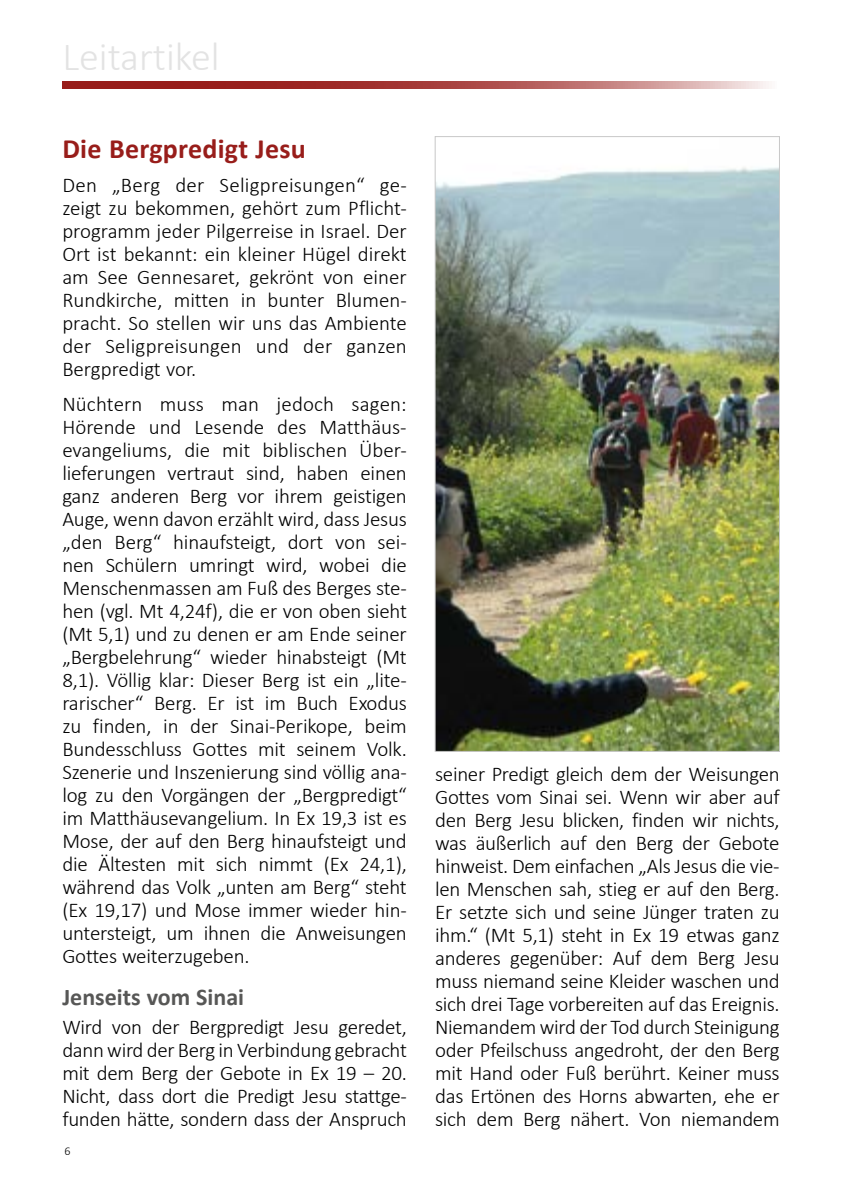
<style>
.page{position:relative;width:842px;height:1191px;background:#fff}
.page>*{position:absolute;margin:0;border:0;box-sizing:border-box;transform-origin:0 0}
.t1{font:300 40px "Calibri";color:#e3e3e3}
.t2{font:700 28px "Calibri";letter-spacing:.01em;color:#981d1a}
.t3{font:700 24px "Calibri";color:#575756}
.t4{font:300 21px/23px "Calibri";letter-spacing:-.015em;color:#000;text-align:justify}
.t5{font:300 12px "Calibri";color:#000}
</style>
<div class="page">
<img style="left:437px;top:167px;width:341px;height:582px">
<svg style="left:62px;top:82px;width:707px;height:7px;background:#b05351"></svg>
<h1 class="t1" style="left:62px;top:32px;width:159px">Leitartikel</h1>
<h2 class="t2" style="left:62px;top:129px;width:245px">Die Bergpredigt Jesu</h2>
<p class="t4" style="left:62px;top:174px;width:346px">Den „Berg der Seligpreisungen“ ge&shy;zeigt zu bekommen, gehört zum Pflicht&shy;programm jeder Pilgerreise in Israel. Der Ort ist bekannt: ein kleiner Hügel direkt am See Gennesaret, gekrönt von einer Rundkirche, mitten in bunter Blumen&shy;pracht. So stellen wir uns das Ambiente der Seligpreisungen und der ganzen Bergpredigt vor.</p>
<p class="t4" style="left:62px;top:392px;width:346px">Nüchtern muss man jedoch sagen:<br>Hörende und Lesende des Matthäus&shy;evangeliums, die mit biblischen Über&shy;lieferungen vertraut sind, haben einen ganz anderen Berg vor ihrem geistigen Auge, wenn davon erzählt wird, dass Jesus „den Berg“ hinaufsteigt, dort von sei&shy;nen Schülern umringt wird, wobei die Menschenmassen am Fuß des Berges ste&shy;hen (vgl. Mt 4,24f), die er von oben sieht (Mt 5,1) und zu denen er am Ende seiner „Bergbelehrung“ wieder hinabsteigt (Mt 8,1). Völlig klar: Dieser Berg ist ein „lite&shy;rarischer“ Berg. Er ist im Buch Exodus zu finden, in der Sinai-Perikope, beim Bundesschluss Gottes mit seinem Volk.<br>Szenerie und Inszenierung sind völlig ana&shy;log zu den Vorgängen der „Bergpredigt“ im Matthäusevangelium. In Ex 19,3 ist es Mose, der auf den Berg hinaufsteigt und die Ältesten mit sich nimmt (Ex 24,1), während das Volk „unten am Berg“ steht (Ex 19,17) und Mose immer wieder hin&shy;untersteigt, um ihnen die Anweisungen Gottes weiterzugeben.</p>
<p class="t3" style="left:62px;top:980px;width:183px">Jenseits vom Sinai</p>
<p class="t4" style="left:62px;top:1015px;width:346px">Wird von der Bergpredigt Jesu geredet, dann wird der Berg in Verbindung gebracht mit dem Berg der Gebote in Ex 19 – 20.<br>Nicht, dass dort die Predigt Jesu stattge&shy;funden hätte, sondern dass der Anspruch</p>
<p class="t5" style="left:64px;top:1143px;width:8px">6</p>
<p class="t4" style="left:435px;top:762px;width:346px">seiner Predigt gleich dem der Weisungen Gottes vom Sinai sei. Wenn wir aber auf den Berg Jesu blicken, finden wir nichts, was äußerlich auf den Berg der Gebote hinweist. Dem einfachen „Als Jesus die vie&shy;len Menschen sah, stieg er auf den Berg.<br>Er setzte sich und seine Jünger traten zu ihm.“ (Mt 5,1) steht in Ex 19 etwas ganz anderes gegenüber: Auf dem Berg Jesu muss niemand seine Kleider waschen und sich drei Tage vorbereiten auf das Ereignis.<br>Niemandem wird der Tod durch Steinigung oder Pfeilschuss angedroht, der den Berg mit Hand oder Fuß berührt. Keiner muss das Ertönen des Horns abwarten, ehe er sich dem Berg nähert. Von niemandem</p>
</div>
